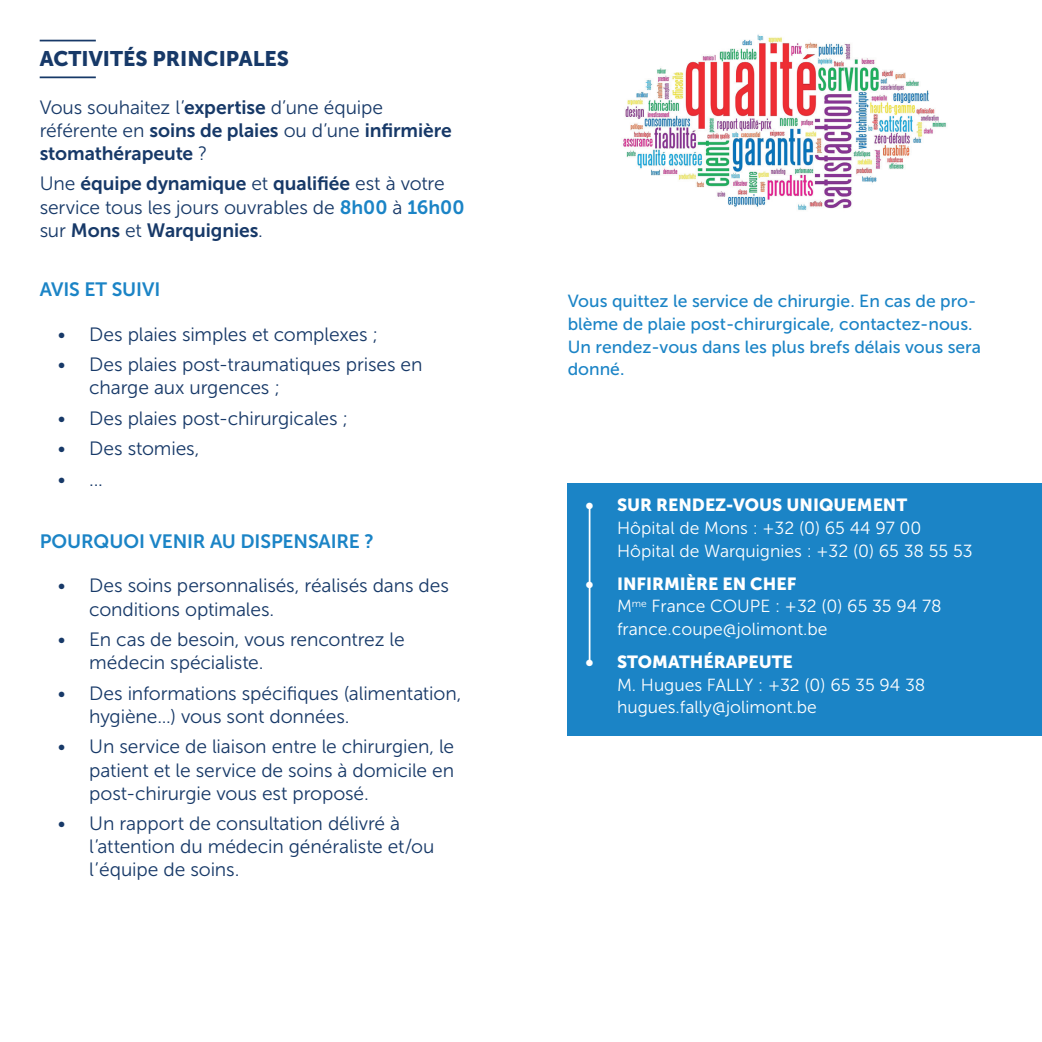
<style>
.page{position:relative;width:1042px;height:1042px;background:#fff}
.page>*{position:absolute;margin:0;border:0;box-sizing:border-box;transform-origin:0 0}
.t1{font:21px "Museo Sans 900";color:#173968}
.t2{font:19.25px/23.1px "Museo Sans 300";letter-spacing:-.005em;color:#173968}
.t3{font:19.25px/23.1px "Museo Sans 700";letter-spacing:-.005em;color:#173968}
.t4{font:19.25px "Museo Sans 700";letter-spacing:-.005em;color:#1b84c6}
.t5{font:17.5px/22.8px "Museo Sans 300";color:#fff}
.t6{font:17.5px/22.8px "Museo Sans 500";color:#1b84c6}
.t7{font:17.5px "Museo Sans 900";color:#fff}
.s1{font-family:"Museo Sans 700"}
.s2{font-family:"Museo Sans 300"}
.s3{font-family:"Museo Sans 700";color:#1b84c6}
</style>
<div class="page">
<div style="left:568px;top:482px;width:474px;height:253px;background:#1b84c6"></div>
<hr style="left:40px;top:40px;width:56px;height:1px;background:#173968">
<hr style="left:40px;top:76px;width:56px;height:2px;background:#173968">
<img style="left:623px;top:34px;width:323px;height:176px">
<hr style="left:589px;top:506px;width:1px;height:154px;background:#fff">
<p class="t1" style="left:40px;top:47px;width:251px">ACTIVITÉS PRINCIPALES</p>
<p class="t2" style="left:40px;top:96px;width:345px">Vous souhaitez l’<span class="s1">expertise</span> d’une équipe</p>
<p class="t3" style="left:40px;top:119px;width:414px"><span class="s2">référente en</span> soins de plaies <span class="s2">ou d’une</span> infirmière stomathérapeute <span class="s2">?</span></p>
<p class="t3" style="left:40px;top:172px;width:406px"><span class="s2">Une</span> équipe dynamique <span class="s2">et</span> qualifiée <span class="s2">est à votre</span></p>
<p class="t2" style="left:40px;top:195px;width:426px">service tous les jours ouvrables de <span class="s3">8h00</span> à <span class="s3">16h00</span></p>
<p class="t3" style="left:40px;top:218px;width:225px"><span class="s2">sur</span> Mons <span class="s2">et</span> Warquignies<span class="s2">.</span></p>
<p class="t4" style="left:40px;top:279px;width:122px">AVIS ET SUIVI</p>
<p class="t2" style="left:58px;top:323px;width:322px">• Des plaies simples et complexes ;</p>
<p class="t2" style="left:89px;top:353px;width:335px;text-indent:-31px">• Des plaies post-traumatiques prises en charge aux urgences ;</p>
<p class="t2" style="left:58px;top:407px;width:292px">• Des plaies post-chirurgicales ;</p>
<p class="t2" style="left:58px;top:437px;width:143px">• Des stomies,</p>
<p class="t2" style="left:58px;top:468px;width:47px">• ...</p>
<p class="t4" style="left:40px;top:530px;width:336px">POURQUOI VENIR AU DISPENSAIRE ?</p>
<p class="t2" style="left:89px;top:574px;width:361px;text-indent:-31px">• Des soins personnalisés, réalisés dans des conditions optimales.</p>
<p class="t2" style="left:89px;top:628px;width:317px;text-indent:-31px">• En cas de besoin, vous rencontrez le médecin spécialiste.</p>
<p class="t2" style="left:89px;top:682px;width:374px;text-indent:-31px">• Des informations spécifiques (alimentation, hygiène...) vous sont données.</p>
<p class="t2" style="left:89px;top:735px;width:366px;text-align:justify;text-indent:-31px">• Un service de liaison entre le chirurgien, le patient et le service de soins à domicile en post-chirurgie vous est proposé.</p>
<p class="t2" style="left:89px;top:812px;width:347px;text-indent:-31px">• Un rapport de consultation délivré à l’attention du médecin généraliste et/ou l’équipe de soins.</p>
<p class="t6" style="left:568px;top:290px;width:415px">Vous quittez le service de chirurgie. En cas de pro&shy;blème de plaie post-chirurgicale, contactez-nous.<br>Un rendez-vous dans les plus brefs délais vous sera donné.</p>
<p class="t7" style="left:585px;top:495px;width:323px">• SUR RENDEZ-VOUS UNIQUEMENT</p>
<p class="t5" style="left:617px;top:517px;width:357px">Hôpital de Mons : +32 (0) 65 44 97 00<br>Hôpital de Warquignies : +32 (0) 65 38 55 53</p>
<p class="t7" style="left:585px;top:573px;width:212px">• INFIRMIÈRE EN CHEF</p>
<p class="t5" style="left:617px;top:595px;width:326px">M<sup>me</sup> France COUPE : +32 (0) 65 35 94 78 france.coupe@jolimont.be</p>
<p class="t7" style="left:585px;top:652px;width:209px">• STOMATHÉRAPEUTE</p>
<p class="t5" style="left:617px;top:673px;width:310px">M. Hugues FALLY : +32 (0) 65 35 94 38 hugues.fally@jolimont.be</p>
</div>
